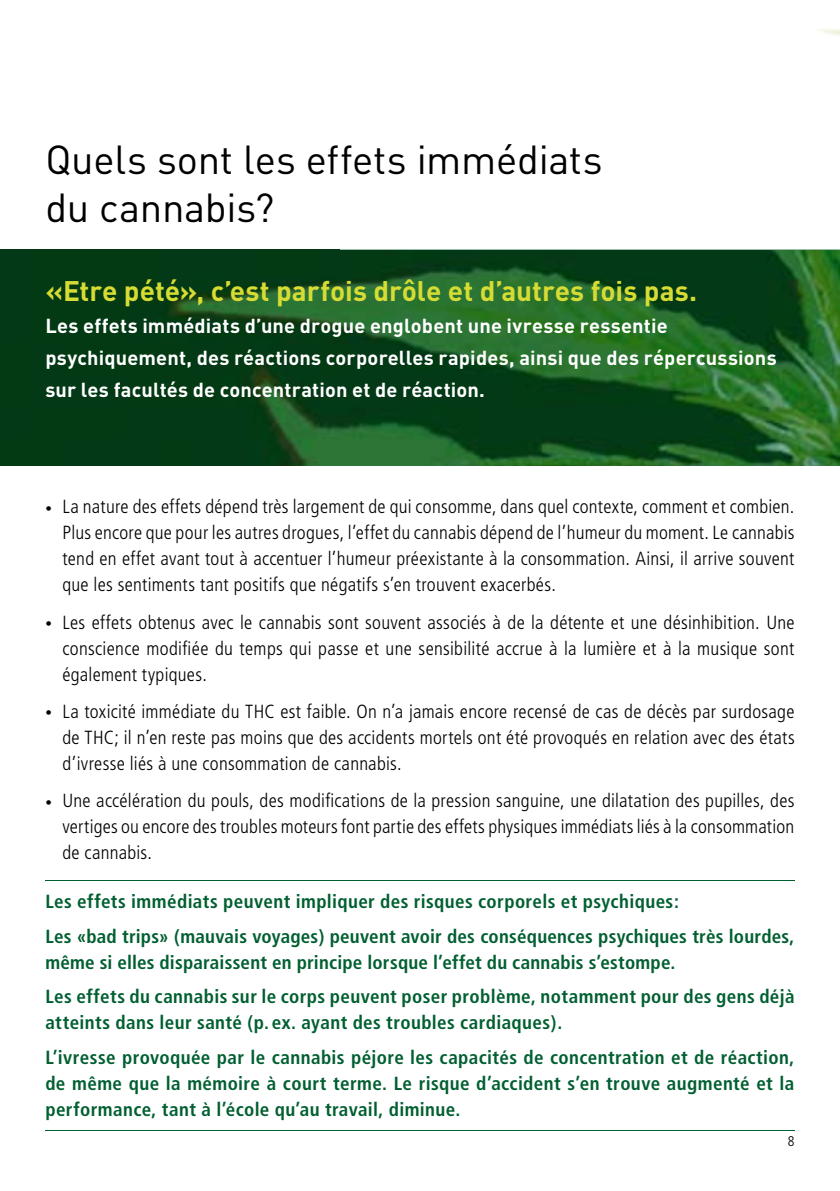
<style>
.page{position:relative;width:840px;height:1191px;background:#fff}
.page>*{position:absolute;margin:0;border:0;box-sizing:border-box;transform-origin:0 0}
.t1{font:40px/48px "DIN";letter-spacing:-.01em;color:#000}
.t2{font:700 28px "DIN";color:#d6dc33}
.t3{font:700 20px/32px "DIN";letter-spacing:.01em;color:#fff}
.t4{font:300 condensed 19px/26px "Frutiger";letter-spacing:.015em;color:#000;text-align:justify}
.t5{font:700 condensed 19px/34.6px "Frutiger";letter-spacing:.02em;color:#005f30}
.t6{font:300 condensed 14px "Frutiger";color:#000}
.s1{font-size:13px}
</style>
<div class="page">
<img style="left:0;top:249px;width:839px;height:216px">
<img style="left:340px;top:249px;width:499px;height:1px">
<hr style="left:45px;top:880px;width:749px;height:1px;background:#005f30">
<hr style="left:45px;top:1130px;width:749px;height:1px;background:#005f30">
<h1 class="t1" style="left:45px;top:135px;width:558px">Quels sont les effets immédiats du cannabis?</h1>
<h2 class="t2" style="left:45px;top:273px;width:653px">«Etre pété», c’est parfois drôle et d’autres fois pas.</h2>
<p class="t3" style="left:45px;top:309px;width:732px">Les effets immédiats d’une drogue englobent une ivresse ressentie psychiquement, des réactions corporelles rapides, ainsi que des réper cussions sur les facultés de concentration et de réaction.</p>
<p class="t4" style="left:62px;top:494px;width:733px;text-indent:-17px"><span class="s1">•</span> La nature des effets dépend très largement de qui consomme, dans quel contexte, comment et combien.<br>Plus encore que pour les autres drogues, l’effet du cannabis dépend de l’humeur du moment. Le cannabis tend en effet avant tout à accentuer l’humeur préexistante à la consommation. Ainsi, il arrive souvent que les sentiments tant positifs que négatifs s’en trouvent exacerbés.</p>
<p class="t4" style="left:62px;top:609px;width:733px;text-indent:-17px"><span class="s1">•</span> Les effets obtenus avec le cannabis sont souvent associés à de la détente et une désinhibition. Une conscience modifiée du temps qui passe et une sensibilité accrue à la lumière et à la musique sont également typiques.</p>
<p class="t4" style="left:62px;top:699px;width:733px;text-indent:-17px"><span class="s1">•</span> La toxicité immédiate du THC est faible. On n’a jamais encore recensé de cas de décès par surdosage de THC; il n’en reste pas moins que des accidents mortels ont été provoqués en relation avec des états d’ivresse liés à une consommation de cannabis.</p>
<p class="t4" style="left:62px;top:788px;width:733px;text-indent:-17px"><span class="s1">•</span> Une accélération du pouls, des modifications de la pression sanguine, une dilatation des pupilles, des vertiges ou encore des troubles moteurs font partie des effets physiques immédiats liés à la consommation de cannabis.</p>
<p class="t5" style="left:45px;top:884px;width:750px">Les effets immédiats peuvent impliquer des risques corporels et psychiques:<br>Les «bad trips» (mauvais voyages) peuvent avoir des conséquences psychiques très lourdes,</p>
<p class="t5" style="left:45px;top:944px;width:750px">même si elles disparaissent en principe lorsque l’effet du cannabis s’estompe.<br>Les effets du cannabis sur le corps peuvent poser problème, notamment pour des gens déjà</p>
<p class="t5" style="left:45px;top:1005px;width:750px">atteints dans leur santé (p. ex. ayant des troubles cardiaques).<br>L’ivresse provoquée par le cannabis péjore les capacités de concentration et de réaction,</p>
<p class="t5" style="left:45px;top:1070px;width:750px;line-height:26px">de même que la mémoire à court terme. Le risque d’accident s’en trouve augmenté et la performance, tant à l’école qu’au travail, diminue.</p>
<p class="t6" style="left:787px;top:1132px;width:8px">8</p>
</div>
